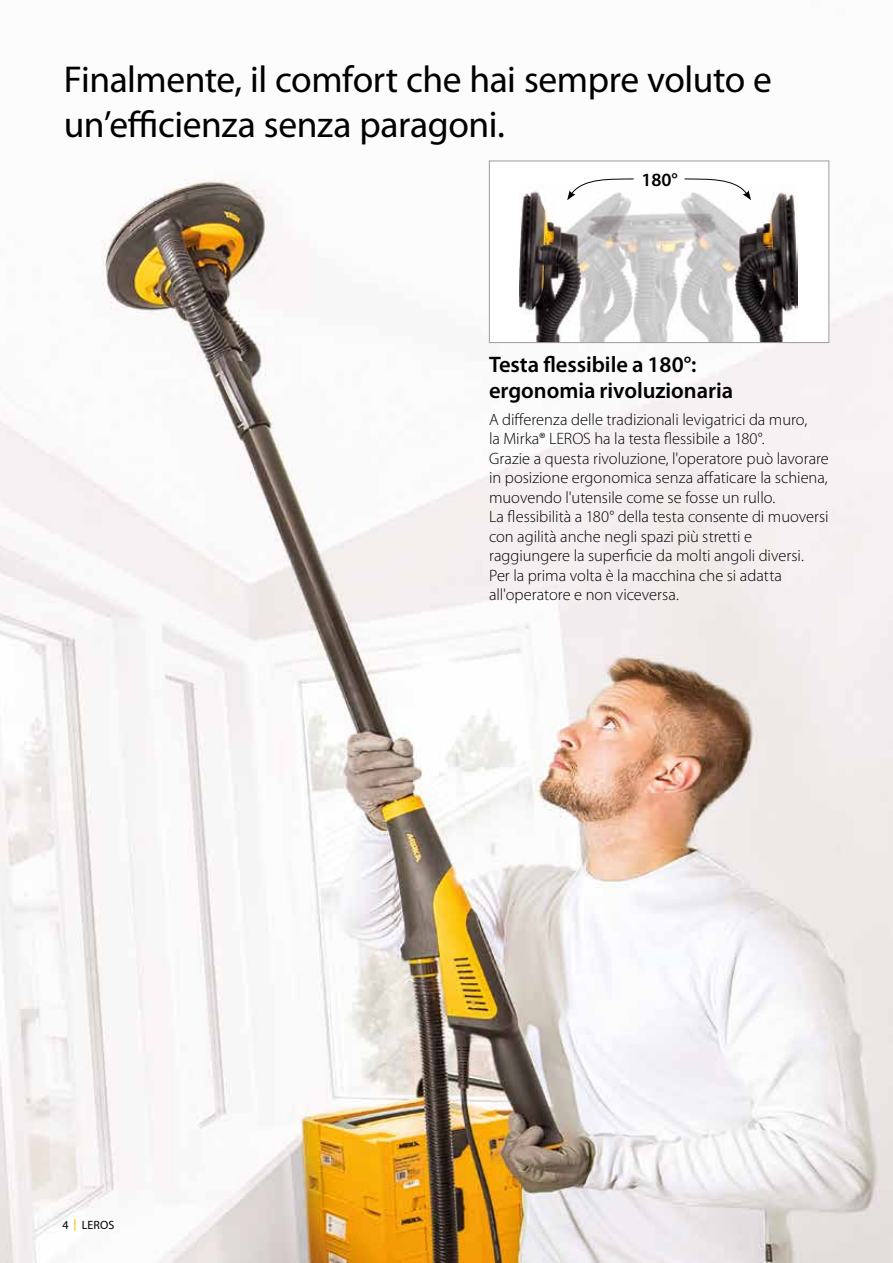
<style>
.page{position:relative;width:893px;height:1263px;background:#fff}
.page>*{position:absolute;margin:0;border:0;box-sizing:border-box;transform-origin:0 0}
.t1{font:37.5px/45px "Myriad Pro";letter-spacing:-.01em;color:#000}
.t2{font:600 22.5px/25.5px "Myriad Pro";color:#000}
.t3{font:600 18.75px "Myriad Pro";color:#000}
.t4{font:300 16.5px/19.5px "Myriad Pro";color:#000}
.t5{font:12px "Myriad Pro";letter-spacing:.005em;color:#000}
</style>
<div class="page">
<img style="left:0;top:160px;width:893px;height:1103px">
<div style="left:489px;top:161px;width:340px;height:182px;background:#fff"></div>
<img style="left:520px;top:191px;width:277px;height:150px">
<div style="left:489px;top:161px;width:340px;height:182px;border:1px solid #9d9c97"></div>
<svg style="left:567px;top:178px;width:68px;height:22px"></svg>
<svg style="left:684px;top:178px;width:67px;height:22px"></svg>
<h1 class="t1" style="left:64px;top:58px;width:710px">Finalmente, il comfort che hai sempre voluto e un’efficienza senza paragoni.</h1>
<p class="t3" style="left:641px;top:169px;width:38px">180°</p>
<p class="t5" style="left:62px;top:1219px;width:53px">4 <sup>|</sup> LEROS</p>
<h2 class="t2" style="left:489px;top:352px;width:246px">Testa flessibile a 180°: ergonomia rivoluzionaria</h2>
<p class="t4" style="left:489px;top:410px;width:341px">A differenza delle tradizionali levigatrici da muro,<br>la Mirka® LEROS ha la testa flessibile a 180°.<br>Grazie a questa rivoluzione, l'operatore può lavorare in posizione ergonomica senza affaticare la schiena, muovendo l'utensile come se fosse un rullo.<br>La flessibilità a 180° della testa consente di muoversi con agilità anche negli spazi più stretti e raggiungere la superficie da molti angoli diversi.<br>Per la prima volta è la macchina che si adatta all'operatore e non viceversa.</p>
</div>
